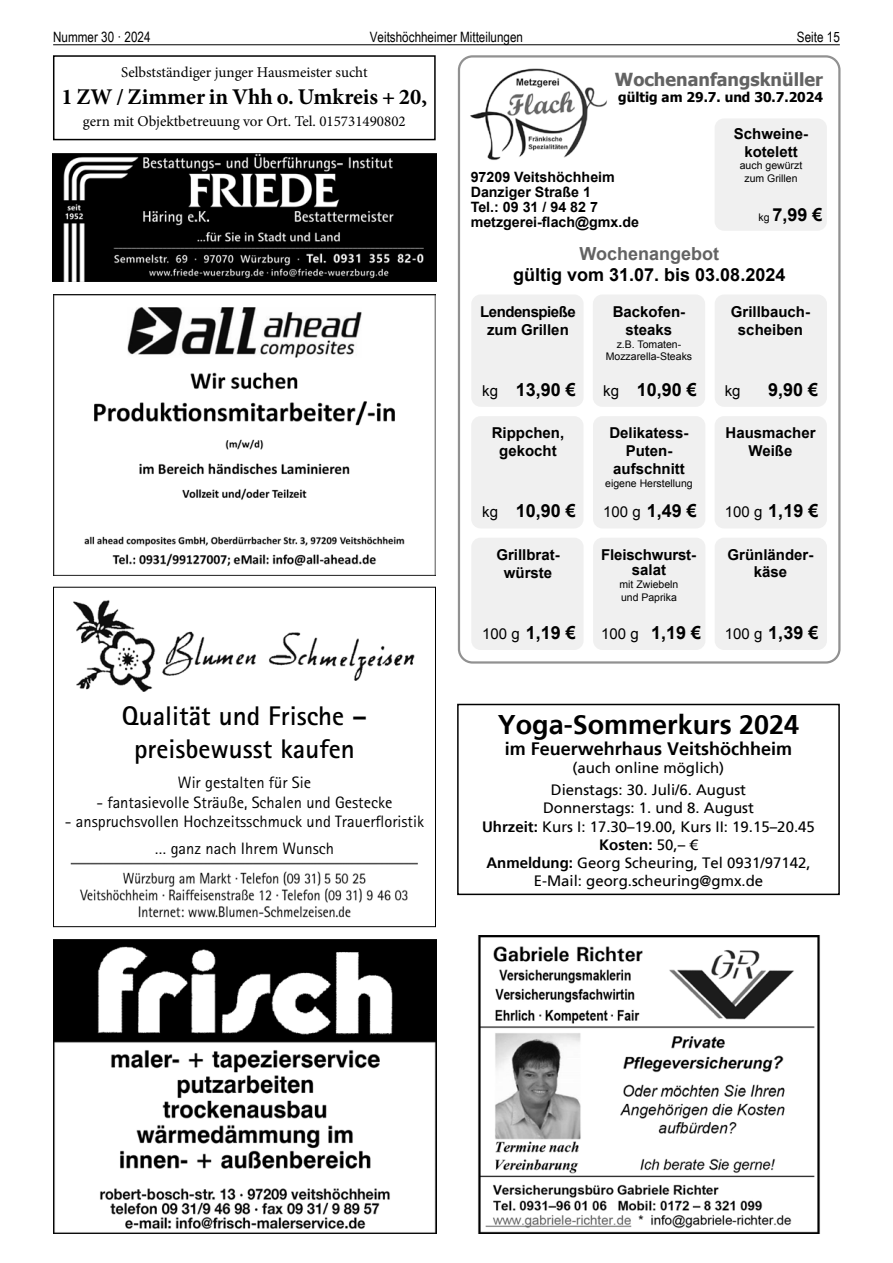
<style>
.page{position:relative;width:893px;height:1263px;background:#fff}
.page>*{position:absolute;margin:0;border:0;box-sizing:border-box;transform-origin:0 0}
.t1{font:700 27px/32.4px "Rotis Sans Serif";color:#000;text-align:center}
.t2{font:700 27px "Frutiger LT";color:#000}
.t3{font:700 22.5px "Minion Pro";color:#000}
.t4{font:700 18px "Arial";color:#000}
.t5{font:700 18px "Frutiger LT";color:#000}
.t6{font:700 18px "Tahoma";color:#636363}
.t7{font:700 18px "Arial";color:#636363}
.t8{font:16.5px/27px "Rotis Sans Serif";color:#000;text-align:center}
.t9{font:15px/18px "Frutiger LT";color:#000;text-align:center}
.t10{font:700 15px/18px "Arial";color:#000;text-align:center}
.t11{font:15px "Minion Pro";color:#000}
.t12{font:700 15px/18px "Arial";letter-spacing:-.03em;color:#000;text-align:center}
.t13{font:15px "Arial";color:#000}
.t14{font:700 14.25px/15px "Arial";color:#000}
.t15{font:14.25px "Arial Narrow";color:#000}
.t16{font:700 13.5px "Tahoma";color:#000}
.t17{font:10.5px/12.6px "Arial";color:#000;text-align:center}
.s1{font-weight:400;font-size:10.5px}
.s2{font-weight:400;font-size:15px}
.s3{font-weight:700}
</style>
<div class="page">
<hr style="left:53px;top:44px;width:787px;height:1px;background:#000">
<div style="left:53px;top:55px;width:383px;height:85px;border:2px solid #000"></div>
<img style="left:54px;top:940px;width:383px;height:293px">
<img style="left:70px;top:862px;width:348px;height:56px">
<img style="left:73px;top:600px;width:342px;height:92px">
<div style="left:53px;top:587px;width:383px;height:340px;border:1px solid #000"></div>
<img style="left:53px;top:153px;width:383px;height:129px">
<img style="left:470px;top:68px;width:137px;height:92px">
<div style="left:471px;top:538px;width:113px;height:112px;background:#f0f0f0;border-radius:9px"></div>
<div style="left:471px;top:416px;width:112px;height:112px;background:#f0f0f0;border-radius:9px"></div>
<div style="left:593px;top:294px;width:112px;height:113px;background:#f0f0f0;border-radius:9px"></div>
<div style="left:471px;top:294px;width:113px;height:113px;background:#f0f0f0;border-radius:9px"></div>
<div style="left:593px;top:538px;width:112px;height:112px;background:#f0f0f0;border-radius:9px"></div>
<div style="left:593px;top:416px;width:112px;height:112px;background:#f0f0f0;border-radius:9px"></div>
<div style="left:715px;top:538px;width:112px;height:112px;background:#f0f0f0;border-radius:9px"></div>
<div style="left:715px;top:416px;width:112px;height:112px;background:#f0f0f0;border-radius:9px"></div>
<div style="left:715px;top:294px;width:112px;height:113px;background:#f0f0f0;border-radius:9px"></div>
<div style="left:715px;top:118px;width:112px;height:113px;background:#f0f0f0;border-radius:9px"></div>
<div style="left:458px;top:55px;width:382px;height:608px;border:2px solid #919191;border-radius:14px"></div>
<img style="left:478px;top:935px;width:342px;height:298px">
<img style="left:53px;top:294px;width:383px;height:281px">
<div style="left:457px;top:704px;width:383px;height:191px;border:2px solid #000"></div>
<p class="t15" style="left:53px;top:27px;width:99px">Nummer 30 · 2024</p>
<p class="t15" style="left:370px;top:27px;width:155px">Veitshöchheimer Mitteilungen</p>
<p class="t15" style="left:797px;top:27px;width:44px">Seite 15</p>
<p class="t11" style="left:121px;top:62px;width:248px">Selbstständiger junger Hausmeister sucht</p>
<h2 class="t3" style="left:61px;top:80px;width:367px">1 ZW / Zimmer in Vhh o. Umkreis + 20,</h2>
<p class="t11" style="left:83px;top:111px;width:324px">gern mit Objektbetreuung vor Ort. Tel. 015731490802</p>
<p class="t6" style="left:615px;top:67px;width:210px">Wochenanfangsknüller</p>
<p class="t16" style="left:618px;top:88px;width:206px">gültig am 29.7. und 30.7.2024</p>
<p class="t10" style="left:734px;top:125px;width:76px">Schweine&shy;kotelett</p>
<p class="t17" style="left:740px;top:159px;width:64px">auch gewürzt zum Grillen</p>
<p class="t4" style="left:758px;top:203px;width:66px"><span class="s1">kg</span> 7,99 €</p>
<p class="t14" style="left:471px;top:170px;width:170px">97209 Veitshöchheim<br>Danziger Straße 1<br>Tel.: 09 31 / 94 82 7 metzgerei-flach@gmx.de</p>
<p class="t7" style="left:579px;top:241px;width:141px">Wochenangebot</p>
<p class="t4" style="left:513px;top:263px;width:274px">gültig vom 31.07. bis 03.08.2024</p>
<p class="t10" style="left:613px;top:303px;width:74px">Backofen&shy;steaks</p>
<p class="t17" style="left:606px;top:338px;width:88px">z.B. Tomaten-<br>Mozzarella-Steaks</p>
<p class="t4" style="left:603px;top:378px;width:95px"><span class="s2">kg</span> 10,90 €</p>
<p class="t12" style="left:480px;top:303px;width:97px">Lendenspieße zum Grillen</p>
<p class="t10" style="left:731px;top:303px;width:81px">Grillbauch&shy;scheiben</p>
<p class="t4" style="left:482px;top:378px;width:95px"><span class="s2">kg</span> 13,90 €</p>
<p class="t13" style="left:725px;top:381px;width:17px">kg</p>
<p class="t4" style="left:768px;top:378px;width:52px">9,90 €</p>
<h1 class="t1" style="left:122px;top:699px;width:247px">Qualität und Frische – preisbewusst kaufen</h1>
<p class="t8" style="left:178px;top:768px;width:135px">Wir gestalten für Sie</p>
<p class="t8" style="left:96px;top:788px;width:297px">- fantasievolle Sträuße, Schalen und Gestecke</p>
<p class="t8" style="left:65px;top:808px;width:361px">- anspruchsvollen Hochzeitsschmuck und Trauerfloristik … ganz nach Ihrem Wunsch</p>
<p class="t10" style="left:492px;top:424px;width:74px">Rippchen, gekocht</p>
<p class="t4" style="left:482px;top:499px;width:95px"><span class="s2">kg</span> 10,90 €</p>
<p class="t10" style="left:609px;top:424px;width:81px">Delikatess-<br>Puten&shy;aufschnitt</p>
<p class="t17" style="left:605px;top:477px;width:89px">eigene Herstellung</p>
<p class="t4" style="left:603px;top:499px;width:95px"><span class="s2">100 g</span> 1,49 €</p>
<p class="t10" style="left:725px;top:424px;width:92px">Hausmacher<br>Weiße</p>
<p class="t4" style="left:725px;top:499px;width:95px"><span class="s2">100 g</span> 1,19 €</p>
<p class="t10" style="left:496px;top:546px;width:65px">Grillbrat&shy;würste</p>
<p class="t4" style="left:482px;top:621px;width:95px"><span class="s2">100 g</span> 1,19 €</p>
<p class="t10" style="left:601px;top:548px;width:96px;line-height:15px">Fleischwurst&shy;salat</p>
<p class="t17" style="left:619px;top:578px;width:60px;text-align:left">mit Zwiebeln und Paprika</p>
<p class="t4" style="left:601px;top:621px;width:101px"><span class="s2">100 g</span> 1,19 €</p>
<p class="t10" style="left:728px;top:547px;width:87px;line-height:16.5px">Grünländer&shy;käse</p>
<p class="t4" style="left:725px;top:621px;width:95px"><span class="s2">100 g</span> 1,39 €</p>
<h1 class="t2" style="left:498px;top:708px;width:303px">Yoga-Sommerkurs 2024</h1>
<p class="t5" style="left:505px;top:738px;width:289px">im Feuerwehrhaus Veitshöchheim</p>
<p class="t9" style="left:551px;top:757px;width:197px;line-height:22.2px">(auch online möglich)<br>Dienstags: 30. Juli/6. August</p>
<p class="t9" style="left:482px;top:799px;width:334px">Donnerstags: 1. und 8. August<br><span class="s3">Uhrzeit:</span> Kurs I: 17.30–19.00, Kurs II: 19.15–20.45<br><span class="s3">Kosten:</span> 50,– €<br><span class="s3">Anmeldung:</span> Georg Scheuring, Tel 0931/97142, E-Mail: georg.scheuring@gmx.de</p>
</div>
